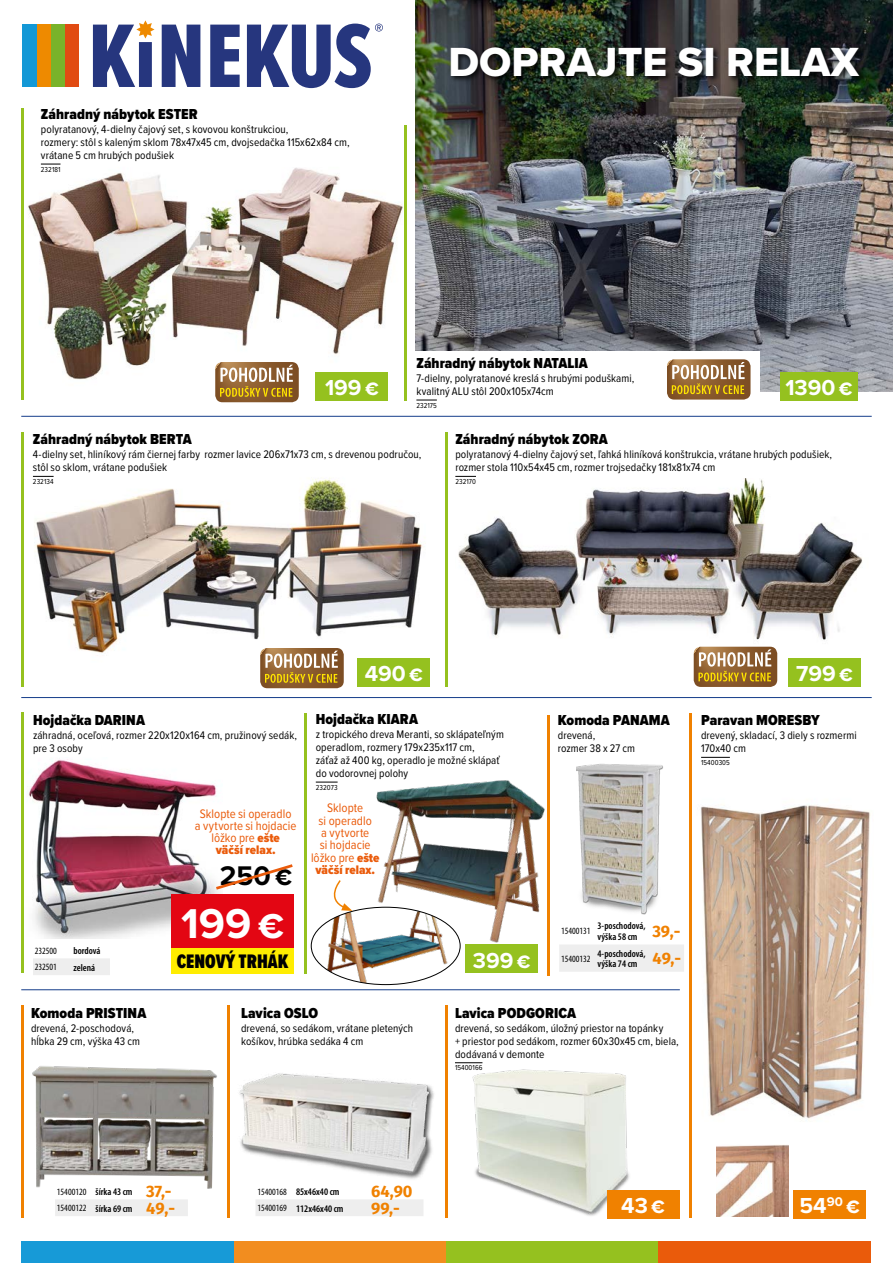
<style>
.page{position:relative;width:893px;height:1263px;background:#fff}
.page>*{position:absolute;margin:0;border:0;box-sizing:border-box;transform-origin:0 0}
.t1{font:700 43.2px "Proxima Nova";color:#fff}
.t2{font:42.15px "Proxima Nova Extrabld";color:#fff}
.t3{font:700 27.9px "Proxima Nova";color:#000}
.t4{font:700 22.5px "Proxima Nova";color:#fff}
.t5{font:900 20.25px "Proxima Nova Ex Cn";color:#000}
.t6{font:700 16.5px "Fira Sans";color:#f08100}
.t7{font:900 15px "Proxima Nova Cond";letter-spacing:.005em;color:#000}
.t8{font:12.9px/12.3px "Proxima Nova Cond";letter-spacing:.005em;color:#ea5b0b;text-align:center}
.t9{font:11.4px/12.9px "Proxima Nova Cond";letter-spacing:.005em;color:#000}
.t10{font:600 condensed 10.05px/16.8px "Myriad Pro";color:#000}
.t11{font:condensed 9.6px "Myriad Pro";color:#000}
.t12{font:7.5px "Proxima Nova Cond";letter-spacing:.01em;color:#000}
.s1{font-weight:900}
.s2{font-weight:400;font-size:9.6px}
.s3{font-family:"Fira Sans";font-weight:700;font-stretch:normal;font-size:16.5px;color:#f08100}
</style>
<div class="page">
<div style="left:21px;top:1242px;width:213px;height:21px;background:#179ad7"></div>
<div style="left:234px;top:1242px;width:212px;height:21px;background:#f28d1f"></div>
<div style="left:446px;top:1242px;width:213px;height:21px;background:#95c11f"></div>
<div style="left:659px;top:1242px;width:212px;height:21px;background:#ea5b0b"></div>
<div style="left:65px;top:25px;width:14px;height:62px;background:#e14b12"></div>
<div style="left:51px;top:25px;width:14px;height:62px;background:#79b32a"></div>
<div style="left:36px;top:25px;width:15px;height:62px;background:#ee8a00"></div>
<div style="left:22px;top:25px;width:14px;height:62px;background:#1398d6"></div>
<svg style="left:93px;top:20px;width:290px;height:68px"></svg>
<img style="left:440px;top:1062px;width:219px;height:180px">
<img style="left:576px;top:763px;width:87px;height:152px">
<img style="left:701px;top:805px;width:169px;height:314px">
<img style="left:372px;top:780px;width:173px;height:164px">
<img style="left:23px;top:757px;width:197px;height:181px">
<img style="left:415px;top:0;width:478px;height:391px">
<img style="left:23px;top:146px;width:382px;height:240px">
<img style="left:21px;top:415px;width:417px;height:274px">
<img style="left:458px;top:478px;width:405px;height:169px">
<svg style="left:41px;top:164px;width:20px;height:1px"></svg>
<div style="left:412px;top:352px;width:348px;height:60px;background:#fff"></div>
<svg style="left:416px;top:400px;width:21px;height:1px"></svg>
<svg style="left:33px;top:476px;width:21px;height:1px"></svg>
<svg style="left:455px;top:476px;width:21px;height:1px"></svg>
<svg style="left:455px;top:1062px;width:27px;height:1px"></svg>
<svg style="left:316px;top:782px;width:22px;height:1px"></svg>
<svg style="left:701px;top:757px;width:29px;height:1px"></svg>
<div style="left:316px;top:372px;width:72px;height:28px;background:#95c11f"></div>
<div style="left:780px;top:372px;width:78px;height:28px;background:#95c11f"></div>
<div style="left:358px;top:658px;width:72px;height:28px;background:#95c11f"></div>
<div style="left:788px;top:658px;width:73px;height:28px;background:#95c11f"></div>
<div style="left:607px;top:1190px;width:72px;height:28px;background:#f08100"></div>
<div style="left:466px;top:945px;width:72px;height:28px;background:#95c11f"></div>
<div style="left:794px;top:1190px;width:72px;height:28px;background:#f08100"></div>
<hr style="left:21px;top:697px;width:851px;height:1px;background:#153d8a">
<hr style="left:21px;top:416px;width:851px;height:1px;background:#153d8a">
<hr style="left:21px;top:989px;width:659px;height:1px;background:#153d8a">
<img style="left:23px;top:1044px;width:194px;height:158px">
<svg style="left:33px;top:958px;width:77px;height:17px"></svg>
<hr style="left:405px;top:125px;width:2px;height:275px;background:#95c11f">
<svg style="left:55px;top:1182px;width:133px;height:34px"></svg>
<div style="left:559px;top:945px;width:125px;height:27px;background:#eee"></div>
<div style="left:171px;top:947px;width:123px;height:26px;background:#ffed00"></div>
<div style="left:171px;top:894px;width:123px;height:54px;background:#e30613"></div>
<svg style="left:213px;top:862px;width:80px;height:30px"></svg>
<img style="left:239px;top:1073px;width:195px;height:106px">
<img style="left:716px;top:1145px;width:72px;height:71px">
<img style="left:311px;top:911px;width:149px;height:73px">
<svg style="left:215px;top:362px;width:84px;height:40px;background:#a8824d"></svg>
<svg style="left:667px;top:359px;width:83px;height:41px;background:#a9834f"></svg>
<svg style="left:260px;top:648px;width:84px;height:40px;background:#a8824d"></svg>
<svg style="left:694px;top:647px;width:83px;height:40px;background:#a8814c"></svg>
<div style="left:256px;top:1199px;width:167px;height:17px;background:#eee"></div>
<svg style="left:333px;top:880px;width:19px;height:31px"></svg>
<div style="left:449px;top:46px;width:418px;height:38px;background:#000;opacity:.75"></div>
<hr style="left:21px;top:432px;width:2px;height:254px;background:#95c11f">
<hr style="left:21px;top:712px;width:2px;height:261px;background:#95c11f">
<hr style="left:227px;top:1006px;width:3px;height:212px;background:#f08100">
<hr style="left:21px;top:1006px;width:2px;height:212px;background:#f08100">
<hr style="left:445px;top:432px;width:3px;height:254px;background:#95c11f">
<hr style="left:547px;top:715px;width:3px;height:260px;background:#f08100">
<hr style="left:445px;top:1006px;width:3px;height:212px;background:#f08100">
<hr style="left:304px;top:714px;width:2px;height:260px;background:#95c11f">
<hr style="left:689px;top:713px;width:2px;height:505px;background:#f08100">
<hr style="left:21px;top:108px;width:2px;height:292px;background:#95c11f">
<h3 class="t7" style="left:41px;top:103px;width:158px">Záhradný nábytok ESTER</h3>
<p class="t9" style="left:41px;top:122px;width:310px">polyratanový, 4-dielny čajový set, s kovovou konštrukciou,<br>rozmery: stôl s kaleným sklom 78x47x45 cm, dvojsedačka 115x62x84 cm, vrátane 5 cm hrubých podušiek</p>
<p class="t12" style="left:41px;top:164px;width:21px">232181</p>
<h2 class="t2" style="left:448px;top:30px;width:412px">DOPRAJTE SI RELAX</h2>
<h3 class="t7" style="left:416px;top:352px;width:173px">Záhradný nábytok NATALIA</h3>
<p class="t9" style="left:416px;top:371px;width:220px">7-dielny, polyratanové kreslá s hrubými poduškami, kvalitný ALU stôl 200x105x74cm</p>
<p class="t12" style="left:416px;top:399px;width:22px">232175</p>
<h3 class="t4" style="left:325px;top:371px;width:55px">199€</h3>
<h3 class="t4" style="left:785px;top:371px;width:69px">1390€</h3>
<h3 class="t7" style="left:33px;top:428px;width:160px">Záhradný nábytok BERTA</h3>
<p class="t9" style="left:33px;top:448px;width:390px">4-dielny set, hliníkový rám čiernej farby rozmer lavice 206x71x73 cm, s drevenou područou, stôl so sklom, vrátane podušiek</p>
<p class="t12" style="left:33px;top:476px;width:22px">232134</p>
<h3 class="t7" style="left:455px;top:428px;width:154px">Záhradný nábytok ZORA</h3>
<p class="t9" style="left:455px;top:448px;width:378px">polyratanový 4-dielny čajový set, ľahká hliníková konštrukcia, vrátane hrubých podušiek, rozmer stola 110x54x45 cm, rozmer trojsedačky 181x81x74 cm</p>
<p class="t12" style="left:455px;top:476px;width:22px">232170</p>
<h3 class="t7" style="left:33px;top:709px;width:113px">Hojdačka DARINA</h3>
<p class="t9" style="left:33px;top:728px;width:266px">záhradná, oceľová, rozmer 220x120x164 cm, pružinový sedák, pre 3 osoby</p>
<h3 class="t4" style="left:365px;top:657px;width:60px">490€</h3>
<h3 class="t4" style="left:796px;top:657px;width:58px">799€</h3>
<h3 class="t7" style="left:316px;top:708px;width:104px">Hojdačka KIARA</h3>
<p class="t9" style="left:316px;top:727px;width:190px">z tropického dreva Meranti, so sklápateľným operadlom, rozmery 179x235x117 cm,<br>záťaž až 400 kg, operadlo je možné sklápať do vodorovnej polohy</p>
<p class="t12" style="left:316px;top:781px;width:23px">232073</p>
<h3 class="t7" style="left:558px;top:709px;width:113px">Komoda PANAMA</h3>
<p class="t9" style="left:558px;top:728px;width:79px">drevená,<br>rozmer 38 x 27 cm</p>
<h3 class="t7" style="left:701px;top:709px;width:120px">Paravan MORESBY</h3>
<p class="t9" style="left:701px;top:728px;width:157px">drevený, skladací, 3 diely s rozmermi<br>170x40 cm</p>
<p class="t12" style="left:701px;top:757px;width:30px">15400305</p>
<p class="t11" style="left:35px;top:944px;width:24px">232500</p>
<p class="t10" style="left:74px;top:942px;width:29px">bordová</p>
<p class="t11" style="left:35px;top:961px;width:24px">232501</p>
<p class="t10" style="left:74px;top:958px;width:23px">zelená</p>
<h3 class="t7" style="left:31px;top:1001px;width:117px">Komoda PRISTINA</h3>
<p class="t9" style="left:31px;top:1021px;width:110px">drevená, 2-poschodová, hĺbka 29 cm, výška 43 cm</p>
<p class="t8" style="left:195px;top:807px;width:103px">Sklopte si operadlo<br>a vytvorte si hojdacie lôžko pre <span class="s1">ešte<br>väčší relax.</span></p>
<p class="t8" style="left:311px;top:801px;width:70px">Sklopte<br>si operadlo<br>a vytvorte<br>si hojdacie lôžko pre <span class="s1">ešte väčší relax.</span></p>
<h3 class="t3" style="left:220px;top:855px;width:74px">250€</h3>
<h1 class="t1" style="left:181px;top:892px;width:105px">199€</h1>
<p class="t11" style="left:561px;top:925px;width:31px">15400131</p>
<p class="t10" style="left:597px;top:920px;width:84px;line-height:10.5px">3-poschodová,<br>výška 58 cm <sup>39,-</sup></p>
<p class="t11" style="left:561px;top:953px;width:31px">15400132</p>
<p class="t10" style="left:597px;top:945px;width:50px">4-poschodová,</p>
<h3 class="t5" style="left:177px;top:947px;width:113px">CENOVÝ TRHÁK</h3>
<p class="t10" style="left:597px;top:955px;width:85px">výška 74 cm <sup>49,-</sup></p>
<h3 class="t4" style="left:473px;top:943px;width:59px">399€</h3>
<h3 class="t7" style="left:241px;top:1001px;width:79px">Lavica OSLO</h3>
<p class="t9" style="left:241px;top:1021px;width:174px">drevená, so sedákom, vrátane pletených košíkov, hrúbka sedáka 4 cm</p>
<h3 class="t7" style="left:455px;top:1001px;width:123px">Lavica PODGORICA</h3>
<p class="t9" style="left:455px;top:1021px;width:225px">drevená, so sedákom, úložný priestor na topánky<br>+ priestor pod sedákom, rozmer 60x30x45 cm, biela, dodávaná v demonte</p>
<p class="t12" style="left:455px;top:1062px;width:29px">15400166</p>
<p class="t10" style="left:57px;top:1183px;width:120px"><span class="s2">15400120</span> šírka 43 cm <span class="s3">37,-<br></span><span class="s2">15400122</span> šírka 69 cm <span class="s3">49,-</span></p>
<p class="t10" style="left:257px;top:1183px;width:84px"><span class="s2">15400168</span> 85x46x40 cm</p>
<h3 class="t6" style="left:371px;top:1180px;width:43px">64,90</h3>
<p class="t10" style="left:257px;top:1199px;width:88px"><span class="s2">15400169</span> 112x46x40 cm</p>
<h3 class="t6" style="left:371px;top:1196px;width:30px">99,-</h3>
<h3 class="t4" style="left:621px;top:1189px;width:45px">43€</h3>
<h3 class="t4" style="left:800px;top:1189px;width:62px">54<sup>90</sup> €</h3>
</div>
